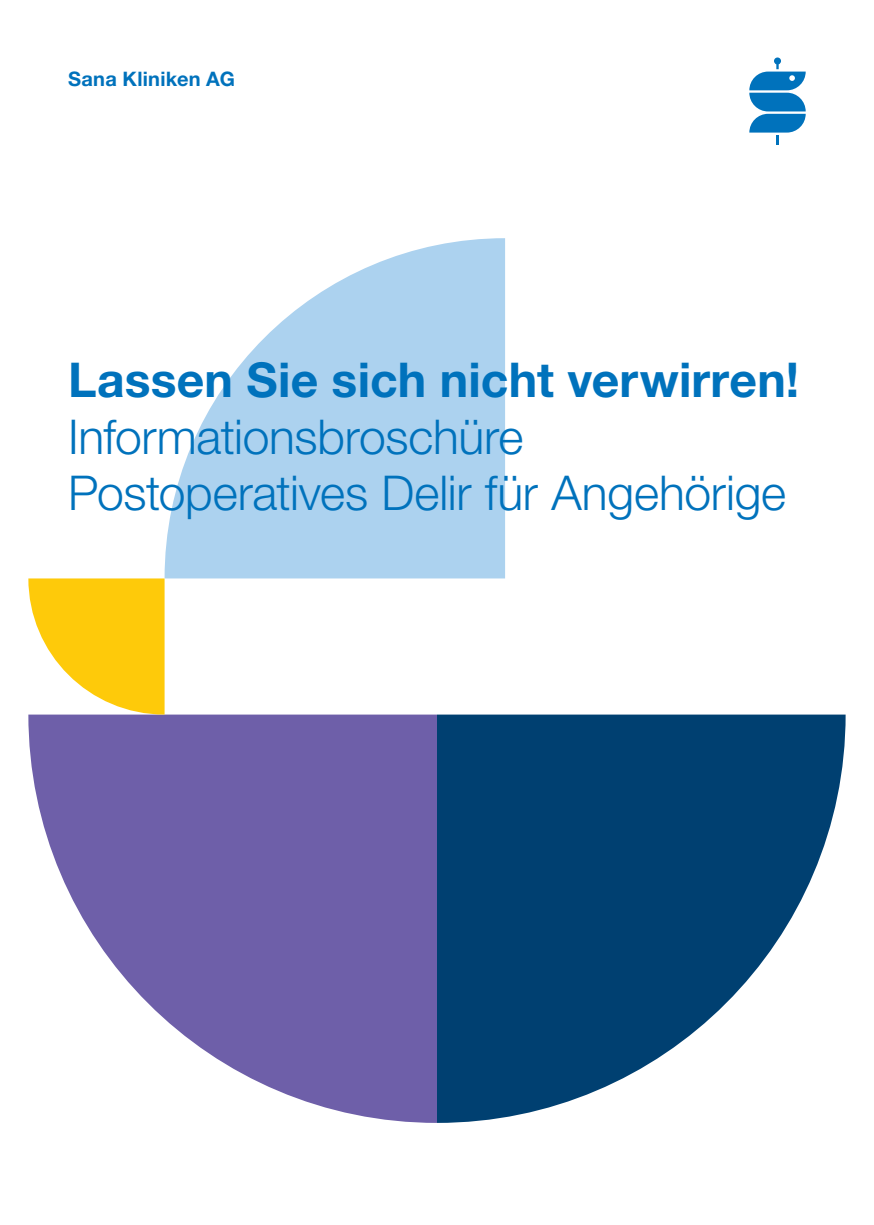
<style>
.page{position:relative;width:874px;height:1225px;background:#fff}
.page>*{position:absolute;margin:0;border:0;box-sizing:border-box;transform-origin:0 0}
.t1{font:300 48px/56.6px "Helvetica Neue LT Pro";letter-spacing:-.005em;color:#0072bc}
.t2{font:700 48px "Helvetica Neue LT Pro";letter-spacing:.005em;color:#0072bc}
.t3{font:700 20px "Helvetica Neue LT Pro";letter-spacing:.015em;color:#0072bc}
</style>
<div class="page">
<svg style="left:164px;top:238px;width:341px;height:340px;fill:#acd2ef"></svg>
<svg style="left:437px;top:714px;width:408px;height:409px;fill:#004071"></svg>
<svg style="left:28px;top:714px;width:409px;height:409px;fill:#6e5fa9"></svg>
<svg style="left:28px;top:578px;width:136px;height:136px"></svg>
<svg style="left:749px;top:57px;width:56px;height:87px"></svg>
<p class="t3" style="left:68px;top:66px;width:168px">Sana Kliniken AG</p>
<p class="t2" style="left:68px;top:350px;width:732px">Lassen Sie sich nicht verwirren!</p>
<p class="t1" style="left:68px;top:407px;width:719px">Informationsbroschüre<br>Postoperatives Delir für Angehörige</p>
</div>
